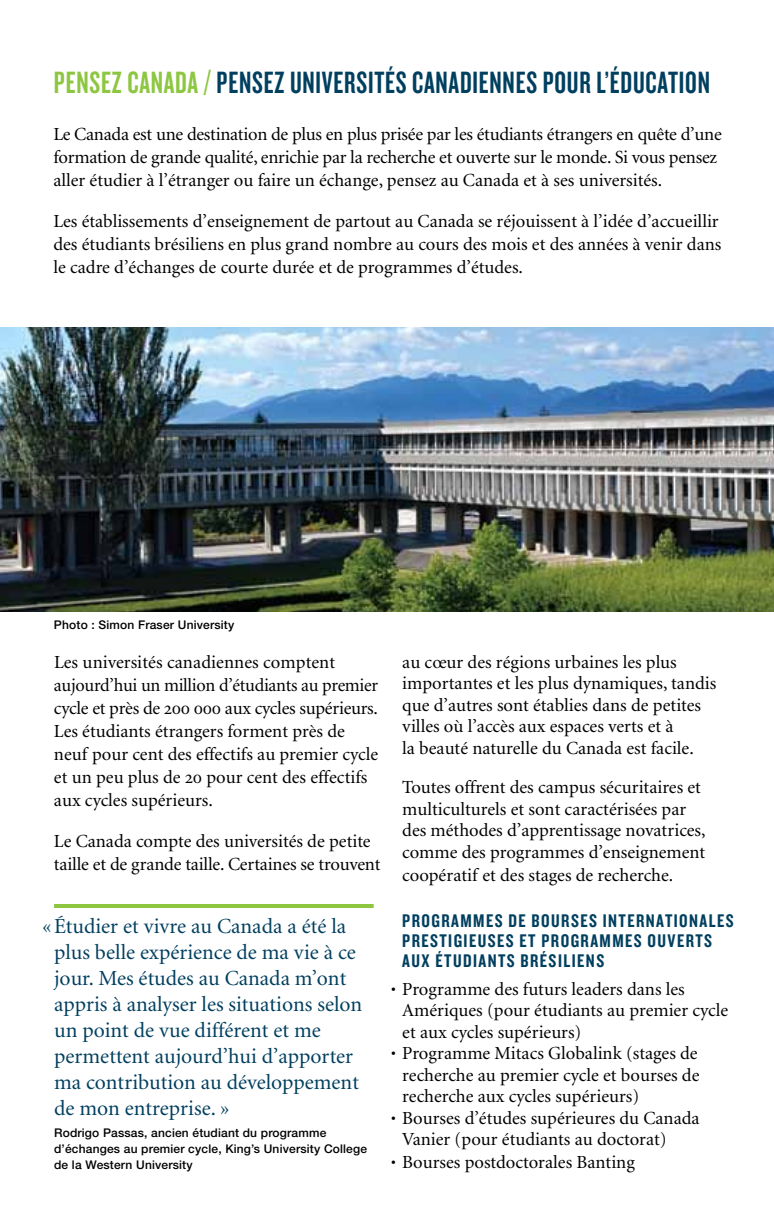
<style>
.page{position:relative;width:774px;height:1224px;background:#fff}
.page>*{position:absolute;margin:0;border:0;box-sizing:border-box;transform-origin:0 0}
.t1{font:32px "Knockout HTF48 Featherweight";letter-spacing:.025em;color:#003f5f;scale:.96 1}
.t2{font:21.6px/26px "Minion";color:#003f5f}
.t3{font:19px/20px "Knockout HTF49 Liteweight";letter-spacing:.075em;color:#003f5f}
.t4{font:18.4px/23px "Minion";color:#000}
.t5{font:500 12px/16px "Helvetica Neue";letter-spacing:.015em;color:#000}
.s1{color:#8dc640}
.s2{font-family:"Minion Exp"}
.s3{font-size:28px}
</style>
<div class="page">
<hr style="left:54px;top:904px;width:320px;height:4px;background:#8dc640">
<img style="left:0;top:328px;width:774px;height:284px">
<h1 class="t1" style="left:54px;top:67px;width:685px"><span class="s1">PENSEZ CANADA /</span> PENSEZ UNIVERSITÉS CANADIENNES POUR L’ÉDUCATION</h1>
<p class="t4" style="left:53px;top:123px;width:670px">Le Canada est une destination de plus en plus prisée par les étudiants étrangers en quête d’une formation de grande qualité, enrichie par la recherche et ouverte sur le monde. Si vous pensez aller étudier à l’étranger ou faire un échange, pensez au Canada et à ses universités.</p>
<p class="t4" style="left:53px;top:210px;width:670px">Les établissements d’enseignement de partout au Canada se réjouissent à l’idée d’accueillir des étudiants brésiliens en plus grand nombre au cours des mois et des années à venir dans le cadre d’échanges de courte durée et de programmes d’études.</p>
<p class="t5" style="left:54px;top:616px;width:182px">Photo : Simon Fraser University</p>
<p class="t4" style="left:54px;top:651px;width:326px">Les universités canadiennes comptent aujourd’hui un million d’étudiants au premier cycle et près de <span class="s2">200 000</span> aux cycles supérieurs.<br>Les étudiants étrangers forment près de neuf pour cent des effectifs au premier cycle et un peu plus de <span class="s2">20</span> pour cent des effectifs aux cycles supérieurs.</p>
<p class="t4" style="left:54px;top:830px;width:328px">Le Canada compte des universités de petite taille et de grande taille. Certaines se trouvent</p>
<p class="t2" style="left:54px;top:914px;width:310px;text-indent:-12px">«Étudier et vivre au Canada a été la plus belle expérience de ma vie à ce jour. Mes études au Canada m’ont appris à analyser les situations selon un point de vue différent et me permettent aujourd’hui d’apporter ma contribution au développement de mon entreprise. »</p>
<p class="t5" style="left:54px;top:1125px;width:315px">Rodrigo Passas, ancien étudiant du programme d’échanges au premier cycle, King’s University College de la Western University</p>
<p class="t4" style="left:402px;top:652px;width:316px;line-height:21.4px">au cœur des régions urbaines les plus importantes et les plus dynamiques, tandis que d’autres sont établies dans de petites villes où l’accès aux espaces verts et à<br>la beauté naturelle du Canada est facile.</p>
<p class="t4" style="left:402px;top:777px;width:305px;line-height:21.8px">Toutes offrent des campus sécuritaires et multiculturels et sont caractérisées par des méthodes d’apprentissage novatrices, comme des programmes d’enseignement coopératif et des stages de recherche.</p>
<p class="t3" style="left:402px;top:912px;width:333px">PROGRAMMES DE BOURSES INTERNATIONALES<br>PRESTIGIEUSES ET PROGRAMMES OUVERTS<br>AUX ÉTUDIANTS BRÉSILIENS</p>
<p class="t4" style="left:390px;top:978px;width:296px"><span class="s3">·</span> Programme des futurs leaders dans les</p>
<p class="t4" style="left:402px;top:1000px;width:327px">Amériques (pour étudiants au premier cycle</p>
<p class="t4" style="left:402px;top:1021px;width:181px">et aux cycles supérieurs)</p>
<p class="t4" style="left:390px;top:1043px;width:309px"><span class="s3">·</span> Programme Mitacs Globalink (stages de</p>
<p class="t4" style="left:402px;top:1064px;width:299px">recherche au premier cycle et bourses de</p>
<p class="t4" style="left:402px;top:1086px;width:238px">recherche aux cycles supérieurs)</p>
<p class="t4" style="left:390px;top:1107px;width:311px"><span class="s3">·</span> Bourses d’études supérieures du Canada</p>
<p class="t4" style="left:402px;top:1129px;width:266px">Vanier (pour étudiants au doctorat)</p>
<p class="t4" style="left:390px;top:1152px;width:246px"><span class="s3">·</span> Bourses postdoctorales Banting</p>
</div>
